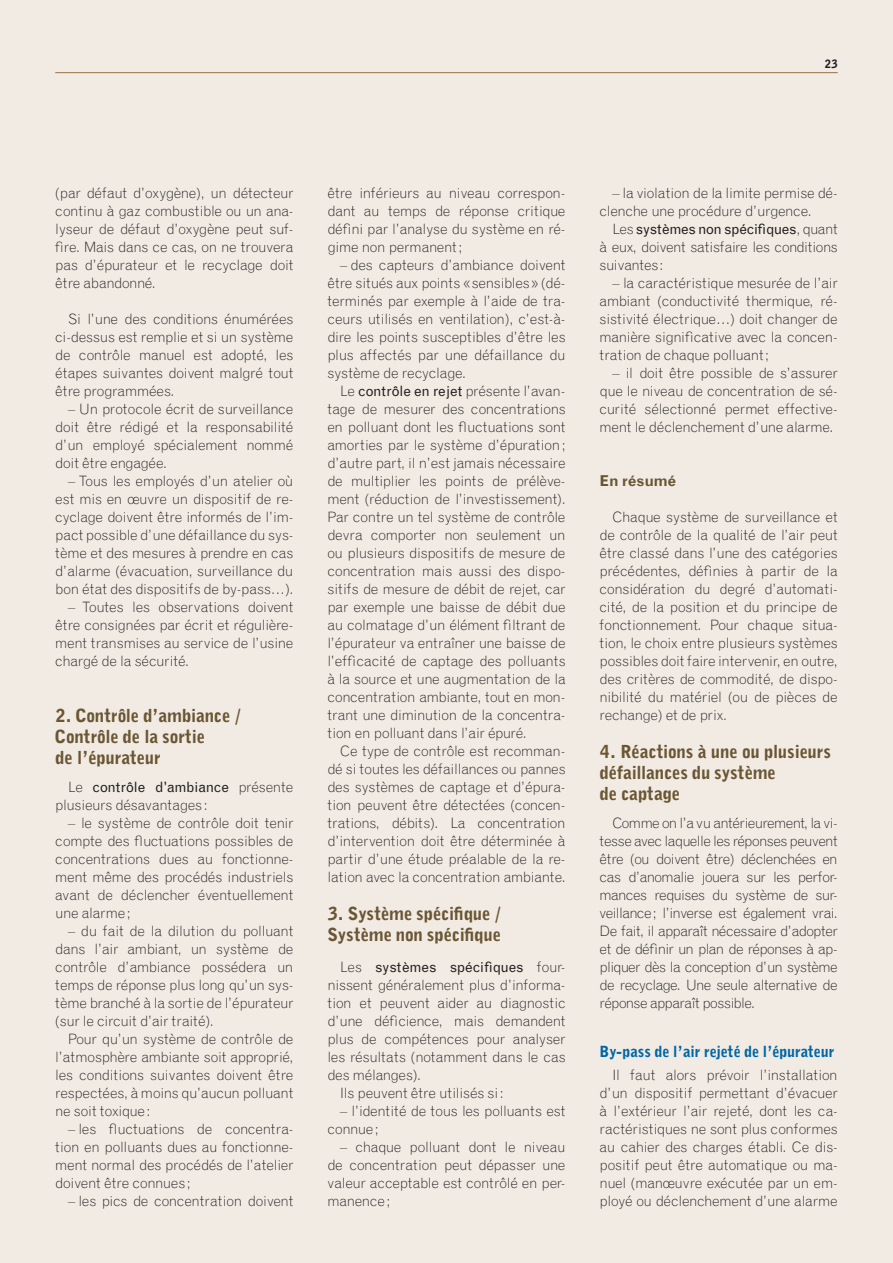
<style>
.page{position:relative;width:893px;height:1263px;background:#f1ebe4}
.page>*{position:absolute;margin:0;border:0;box-sizing:border-box;transform-origin:0 0}
.t1{font:900 17.55px/21px "Grotesque MT Std";letter-spacing:-.01em;color:#6b5633}
.t2{font:900 15px "Grotesque MT Std";letter-spacing:-.01em;color:#0067a5}
.t3{font:700 15px "Grotesque MT Std";letter-spacing:-.005em;color:#6b5633}
.t4{font:300 14.25px/18px "Grotesque MT Std";letter-spacing:-.015em;color:#231f20;text-align:justify}
.t5{font:14.25px "Grotesque MT Std";letter-spacing:-.005em;color:#231f20}
.t6{font:900 11.25px "Grotesque MT Std";color:#231f20}
.s1{font-weight:400}
.s2{font-weight:300}
</style>
<div class="page">
<hr style="left:55px;top:72px;width:783px;height:1px;background:#957247">
<p class="t6" style="left:824px;top:57px;width:15px">23</p>
<p class="t4" style="left:55px;top:184px;width:240px">(par défaut d’oxygène), un détecteur continu à gaz combustible ou un ana&shy;lyseur de défaut d’oxygène peut suf&shy;fire. Mais dans ce cas, on ne trouvera pas d’épurateur et le recyclage doit être abandonné.</p>
<p class="t4" style="left:55px;top:310px;width:240px;text-indent:13px">Si l’une des conditions énumérées ci-dessus est remplie et si un système de contrôle manuel est adopté, les étapes suivantes doivent malgré tout être programmées.</p>
<p class="t4" style="left:55px;top:400px;width:240px;text-indent:13px">– Un protocole écrit de surveillance doit être rédigé et la responsabilité d’un employé spécialement nommé doit être engagée.</p>
<p class="t4" style="left:55px;top:472px;width:240px;text-indent:13px">– Tous les employés d’un atelier où est mis en œuvre un dispositif de re&shy;cyclage doivent être informés de l’im&shy;pact possible d’une défaillance du sys&shy;tème et des mesures à prendre en cas d’alarme (évacuation, surveillance du bon état des dispositifs de by-pass…).</p>
<p class="t4" style="left:55px;top:598px;width:240px;text-indent:13px">– Toutes les observations doivent être consignées par écrit et régulière&shy;ment transmises au service de l’usine chargé de la sécurité.</p>
<p class="t1" style="left:55px;top:705px;width:188px">2. Contrôle d’ambiance /<br>Contrôle de la sortie<br>de l’épurateur</p>
<p class="t4" style="left:55px;top:778px;width:240px;text-indent:13px">Le <span class="s1">contrôle d’ambiance</span> présente plusieurs désavantages:</p>
<p class="t4" style="left:55px;top:814px;width:240px;text-indent:13px">– le système de contrôle doit tenir compte des fluctuations possibles de concentrations dues au fonctionne&shy;ment même des procédés industriels avant de déclencher éventuellement une alarme;</p>
<p class="t4" style="left:55px;top:922px;width:240px;text-indent:13px">– du fait de la dilution du polluant dans l’air ambiant, un système de contrôle d’ambiance possédera un temps de réponse plus long qu’un sys&shy;tème branché à la sortie de l’épurateur (sur le circuit d’air traité).</p>
<p class="t4" style="left:55px;top:1030px;width:240px;text-indent:13px">Pour qu’un système de contrôle de l’atmosphère ambiante soit approprié, les conditions suivantes doivent être respectées, à moins qu’aucun polluant ne soit toxique:</p>
<p class="t4" style="left:55px;top:1120px;width:240px;text-indent:13px">– les fluctuations de concentra&shy;tion en polluants dues au fonctionne&shy;ment normal des procédés de l’atelier doivent être connues;</p>
<p class="t4" style="left:68px;top:1192px;width:227px">– les pics de concentration doivent</p>
<p class="t4" style="left:327px;top:184px;width:240px">être inférieurs au niveau correspon&shy;dant au temps de réponse critique défini par l’analyse du système en ré&shy;gime non permanent;</p>
<p class="t4" style="left:327px;top:256px;width:240px;text-indent:13px">– des capteurs d’ambiance doivent être situés aux points «sensibles» (dé&shy;terminés par exemple à l’aide de tra&shy;ceurs utilisés en ventilation), c’est-à&shy;dire les points susceptibles d’être les plus affectés par une défaillance du système de recyclage.</p>
<p class="t4" style="left:327px;top:382px;width:240px;text-indent:13px">Le <span class="s1">contrôle en rejet</span> présente l’avan&shy;tage de mesurer des concentrations en polluant dont les fluctuations sont amorties par le système d’épuration; d’autre part, il n’est jamais nécessaire de multiplier les points de prélève&shy;ment (réduction de l’investissement).<br>Par contre un tel système de contrôle devra comporter non seulement un ou plusieurs dispositifs de mesure de concentration mais aussi des dispo&shy;sitifs de mesure de débit de rejet, car par exemple une baisse de débit due au colmatage d’un élément filtrant de l’épurateur va entraîner une baisse de l’efficacité de captage des polluants à la source et une augmentation de la concentration ambiante, tout en mon&shy;trant une diminution de la concentra&shy;tion en polluant dans l’air épuré.</p>
<p class="t4" style="left:327px;top:742px;width:240px;text-indent:13px">Ce type de contrôle est recomman&shy;dé si toutes les défaillances ou pannes des systèmes de captage et d’épura&shy;tion peuvent être détectées (concen&shy;trations, débits). La concentration d’intervention doit être déterminée à partir d’une étude préalable de la re&shy;lation avec la concentration ambiante.</p>
<p class="t1" style="left:327px;top:903px;width:175px">3. Système spécifique /<br>Système non spécifique</p>
<p class="t5" style="left:340px;top:959px;width:227px"><span class="s2">Les</span> systèmes spécifiques <span class="s2">four-</span></p>
<p class="t4" style="left:327px;top:976px;width:240px">nissent généralement plus d’informa-</p>
<p class="t4" style="left:327px;top:994px;width:240px">tion et peuvent aider au diagnostic</p>
<p class="t4" style="left:327px;top:1012px;width:240px">d’une déficience, mais demandent</p>
<p class="t4" style="left:327px;top:1030px;width:240px">plus de compétences pour analyser</p>
<p class="t4" style="left:327px;top:1048px;width:240px">les résultats (notamment dans le cas</p>
<p class="t4" style="left:327px;top:1066px;width:95px">des mélanges).</p>
<p class="t4" style="left:340px;top:1084px;width:165px">Ils peuvent être utilisés si:</p>
<p class="t4" style="left:327px;top:1102px;width:240px;text-indent:13px">– l’identité de tous les polluants est connue;</p>
<p class="t4" style="left:327px;top:1138px;width:240px;text-indent:13px">– chaque polluant dont le niveau de concentration peut dépasser une valeur acceptable est contrôlé en per&shy;manence;</p>
<p class="t4" style="left:600px;top:184px;width:240px;text-indent:13px">– la violation de la limite permise dé&shy;clenche une procédure d’urgence.</p>
<p class="t4" style="left:600px;top:220px;width:240px;text-indent:13px">Les <span class="s1">systèmes non spécifiques</span>, quant à eux, doivent satisfaire les conditions suivantes:</p>
<p class="t4" style="left:600px;top:274px;width:240px;text-indent:13px">– la caractéristique mesurée de l’air ambiant (conductivité thermique, ré&shy;sistivité électrique…) doit changer de manière significative avec la concen&shy;tration de chaque polluant;</p>
<p class="t4" style="left:600px;top:364px;width:240px;text-indent:13px">– il doit être possible de s’assurer que le niveau de concentration de sé&shy;curité sélectionné permet effective&shy;ment le déclenchement d’une alarme.</p>
<p class="t3" style="left:600px;top:472px;width:78px">En résumé</p>
<p class="t4" style="left:600px;top:508px;width:240px;text-indent:13px">Chaque système de surveillance et de contrôle de la qualité de l’air peut être classé dans l’une des catégories précédentes, définies à partir de la considération du degré d’automati&shy;cité, de la position et du principe de fonctionnement. Pour chaque situa&shy;tion, le choix entre plusieurs systèmes possibles doit faire intervenir, en outre, des critères de commodité, de dispo&shy;nibilité du matériel (ou de pièces de rechange) et de prix.</p>
<p class="t1" style="left:600px;top:741px;width:233px">4. Réactions à une ou plusieurs défaillances du système<br>de captage</p>
<p class="t4" style="left:600px;top:814px;width:240px;text-indent:13px">Comme on l’a vu antérieurement, la vi&shy;tesse avec laquelle les réponses peuvent être (ou doivent être) déclenchées en cas d’anomalie jouera sur les perfor&shy;mances requises du système de sur&shy;veillance; l’inverse est également vrai.<br>De fait, il apparaît nécessaire d’adopter et de définir un plan de réponses à ap&shy;pliquer dès la conception d’un système de recyclage. Une seule alternative de réponse apparaît possible.</p>
<p class="t2" style="left:600px;top:1042px;width:236px">By-pass de l’air rejeté de l’épurateur</p>
<p class="t4" style="left:600px;top:1066px;width:240px;text-indent:13px">Il faut alors prévoir l’installation d’un dispositif permettant d’évacuer à l’extérieur l’air rejeté, dont les ca&shy;ractéristiques ne sont plus conformes au cahier des charges établi. Ce dis&shy;positif peut être automatique ou ma&shy;nuel (manœuvre exécutée par un em&shy;ployé ou déclenchement d’une alarme</p>
</div>
